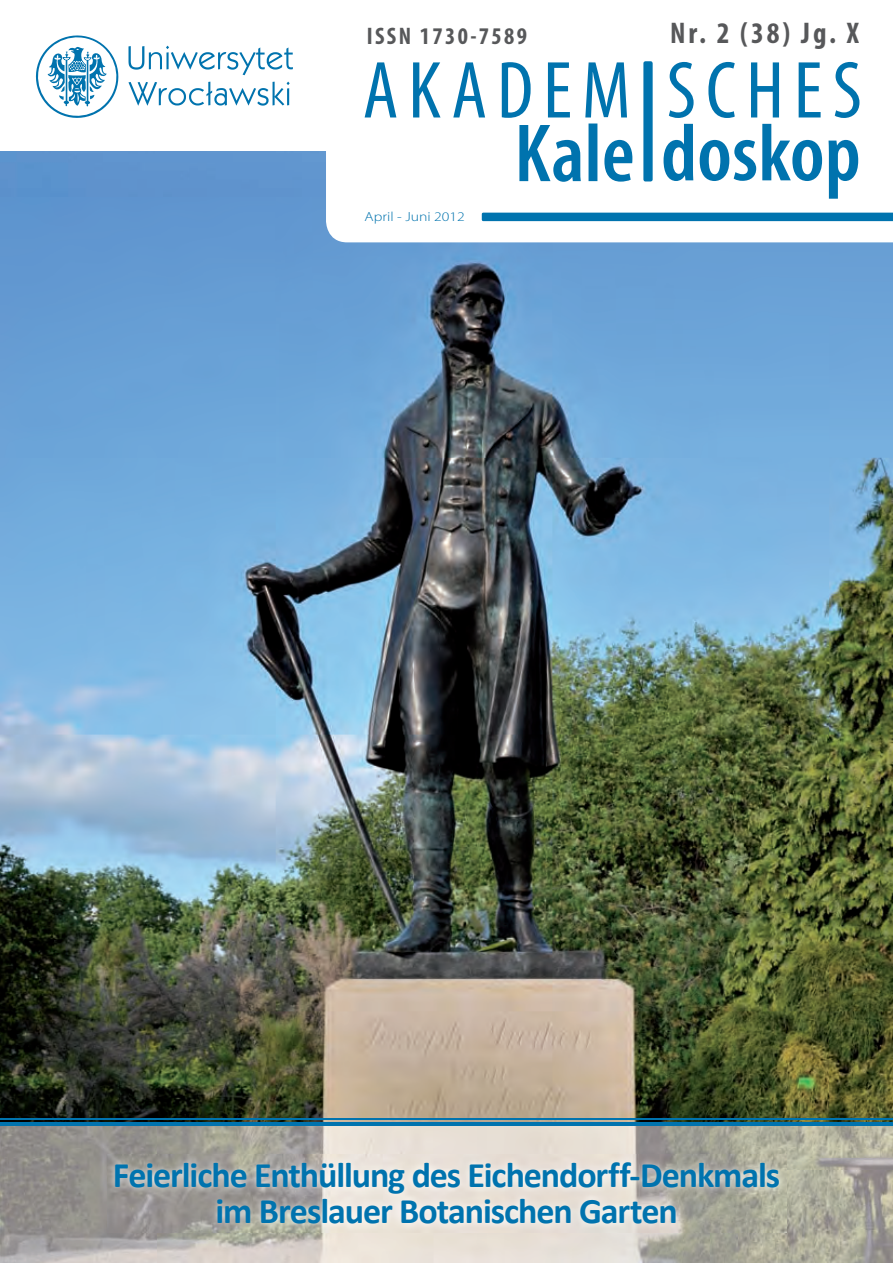
<style>
.page{position:relative;width:893px;height:1263px;background:#fff}
.page>*{position:absolute;margin:0;border:0;box-sizing:border-box;transform-origin:0 0}
.t1{font:700 36px/36px "Calibri";letter-spacing:-.03em;color:#0073ae;text-align:center}
.t2{font:700 condensed 30px "Myriad Pro";color:#57585a}
.t3{font:700 condensed 24px "Myriad Pro";letter-spacing:.1em;color:#57585a}
.t4{font:300 13.2px "Myriad Pro";color:#0073ae;scale:1.19 1}
</style>
<div class="page">
<img style="left:0;top:197px;width:893px;height:925px">
<div style="left:0;top:151px;width:326px;height:46px;background:#5f93cd"></div>
<svg style="left:35px;top:35px;width:258px;height:83px"></svg>
<svg style="left:326px;top:61px;width:567px;height:181px"></svg>
<div style="left:482px;top:213px;width:411px;height:8px;background:#0073ae"></div>
<svg style="left:365px;top:62px;width:494px;height:137px"></svg>
<img style="left:0;top:1126px;width:157px;height:137px">
<img style="left:157px;top:1126px;width:736px;height:45px">
<img style="left:737px;top:1171px;width:156px;height:92px">
<img style="left:157px;top:1232px;width:580px;height:31px">
<hr style="left:0;top:1118px;width:893px;height:2px;background:#0073ae">
<hr style="left:0;top:1122px;width:893px;height:4px;background:#0073ae">
<img style="left:107px;top:1154px;width:679px;height:78px">
<p class="t3" style="left:367px;top:27px;width:162px">ISSN 1730-7589</p>
<p class="t2" style="left:670px;top:22px;width:190px">Nr. 2 (38) Jg. X</p>
<p class="t4" style="left:365px;top:211px;width:86px">April - Juni 2012</p>
<p class="t1" style="left:113px;top:1160px;width:669px">Feierliche Enthüllung des Eichendorff-Denkmals im Breslauer Botanischen Garten</p>
</div>
